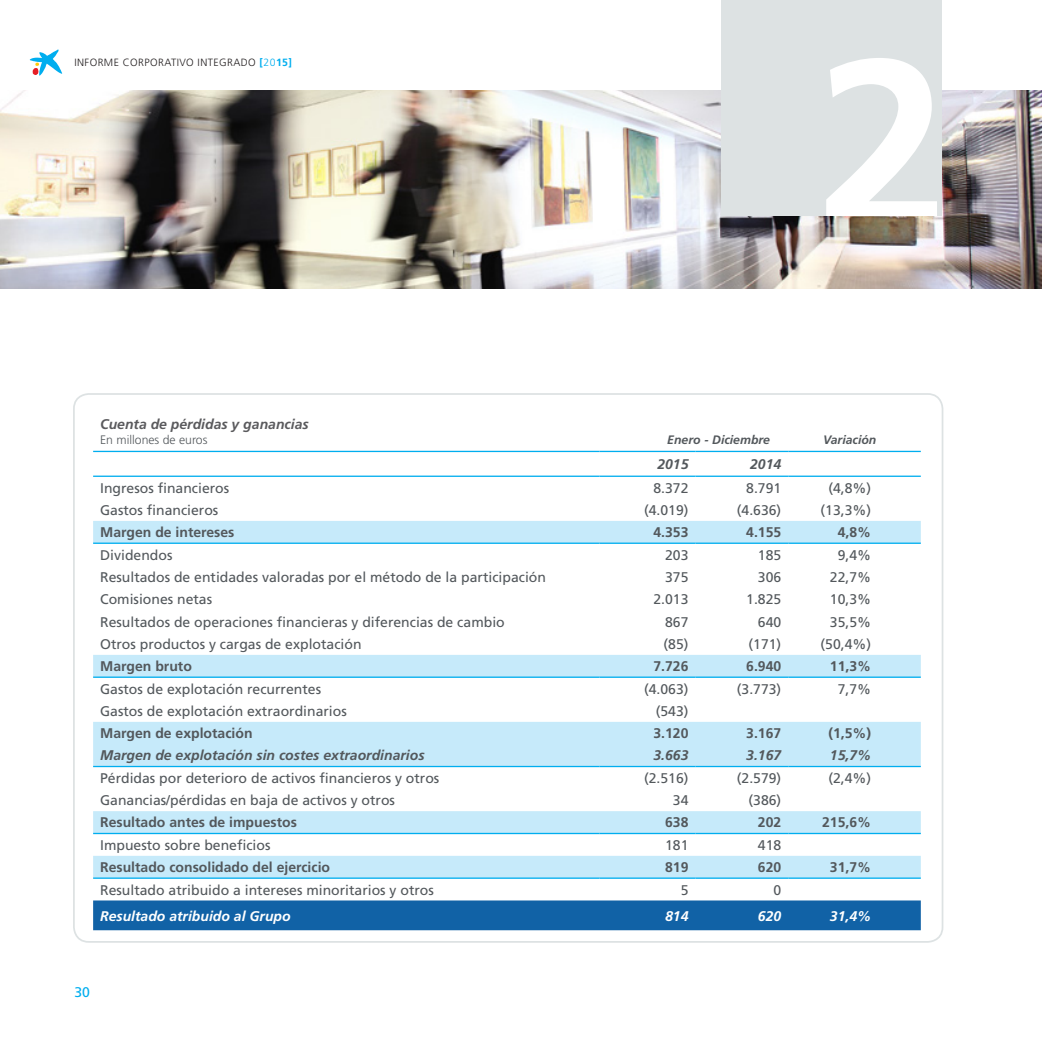
<style>
.page{position:relative;width:1042px;height:1042px;background:#fff}
.page>*{position:absolute;margin:0;border:0;box-sizing:border-box;transform-origin:0 0}
.t1{font:700 238.88px "Frutiger LT Std";color:#fff}
.Taula_medium{font:14px "Frutiger LT Std";color:#53585c}
.Taula_bold_cva{font:700 14px "Frutiger LT Std";color:#53585c}
.pag30_gris{font:700 14px "Frutiger LT Std";color:#53585c}
.Taula_bold_cva-2{font:italic 700 14px "Frutiger LT Std";color:#53585c}
.Taula_medium-2{font:700 14px "Frutiger LT Std";color:#53585c}
.Taula_light_blau{font:700 14px "Frutiger LT Std";color:#53585c}
.Títol_gràfics{font:italic 700 14px "Frutiger LT Std";color:#5a5a5d}
.Taula_bold_cva-3{font:italic 700 14px "Frutiger LT Std";color:#fff}
.pag30_gris-2{font:italic 700 14px "Frutiger LT Std";color:#53585c}
.Taula_medium-3{font:italic 700 14px "Frutiger LT Std";color:#fff}
.Taula_medium-4{font:italic 700 14px "Frutiger LT Std";color:#53585c}
.t2{font:14px "Frutiger LT Std";color:#00aeef}
.Taula_medium-5{font:italic 700 12.25px "Frutiger LT Std";color:#53585c}
.Titol_grafics{font:300 12.25px "Frutiger LT Std";color:#53585c}
.t3{font:300 10.5px "Frutiger LT Std";letter-spacing:.04em;color:#231f20}
.s1{font-weight:700;color:#00aeef}
.s2{color:#00aeef}
</style>
<div class="page">
<svg style="left:30px;top:50px;width:32px;height:26px"></svg>
<img style="left:0;top:90px;width:1042px;height:198px">
<div style="left:721px;top:0;width:221px;height:216px;background:#dde2e3"></div>
<svg style="left:93px;top:521px;width:828px;height:356px"></svg>
<div style="left:93px;top:900px;width:828px;height:30px;background:#1162a6"></div>
<hr style="left:93px;top:451px;width:506px;height:1px;background:#00aeef">
<hr style="left:599px;top:451px;width:96px;height:1px;background:#00aeef">
<hr style="left:695px;top:451px;width:93px;height:1px;background:#00aeef">
<hr style="left:788px;top:451px;width:133px;height:1px;background:#00aeef">
<hr style="left:93px;top:475px;width:506px;height:2px;background:#00aeef">
<hr style="left:599px;top:475px;width:96px;height:2px;background:#00aeef">
<hr style="left:695px;top:475px;width:93px;height:2px;background:#00aeef">
<hr style="left:788px;top:475px;width:133px;height:2px;background:#00aeef">
<hr style="left:93px;top:542px;width:506px;height:2px;background:#00aeef">
<hr style="left:599px;top:542px;width:96px;height:2px;background:#00aeef">
<hr style="left:695px;top:542px;width:93px;height:2px;background:#00aeef">
<hr style="left:788px;top:542px;width:133px;height:2px;background:#00aeef">
<hr style="left:93px;top:676px;width:506px;height:2px;background:#00aeef">
<hr style="left:599px;top:676px;width:96px;height:2px;background:#00aeef">
<hr style="left:695px;top:676px;width:93px;height:2px;background:#00aeef">
<hr style="left:788px;top:676px;width:133px;height:2px;background:#00aeef">
<hr style="left:93px;top:766px;width:506px;height:1px;background:#00aeef">
<hr style="left:599px;top:766px;width:96px;height:1px;background:#00aeef">
<hr style="left:695px;top:766px;width:93px;height:1px;background:#00aeef">
<hr style="left:788px;top:766px;width:133px;height:1px;background:#00aeef">
<hr style="left:93px;top:833px;width:506px;height:1px;background:#00aeef">
<hr style="left:599px;top:833px;width:96px;height:1px;background:#00aeef">
<hr style="left:695px;top:833px;width:93px;height:1px;background:#00aeef">
<hr style="left:788px;top:833px;width:133px;height:1px;background:#00aeef">
<hr style="left:93px;top:877px;width:506px;height:2px;background:#00aeef">
<hr style="left:599px;top:877px;width:96px;height:2px;background:#00aeef">
<hr style="left:695px;top:877px;width:93px;height:2px;background:#00aeef">
<hr style="left:788px;top:877px;width:133px;height:2px;background:#00aeef">
<p class="t3" style="left:74px;top:57px;width:219px">INFORME CORPORATIVO INTEGRADO <span class="s1">[</span><span class="s2">20</span><span class="s1">15]</span></p>
<p class="t1" style="left:816px;top:4px;width:134px">2</p>
<p class="Títol_gràfics" style="left:100px;top:415px;width:210px">Cuenta de pérdidas y ganancias</p>
<p class="Titol_grafics" style="left:100px;top:433px;width:109px">En millones de euros</p>
<p class="Taula_medium-5" style="left:667px;top:433px;width:104px">Enero - Diciembre</p>
<p class="Taula_medium-5" style="left:823px;top:433px;width:55px">Variación</p>
<p class="Taula_medium-4" style="left:657px;top:456px;width:33px">2015</p>
<p class="Taula_medium-4" style="left:750px;top:456px;width:33px">2014</p>
<p class="Taula_medium" style="left:100px;top:480px;width:131px">Ingresos financieros</p>
<p class="Taula_medium" style="left:653px;top:480px;width:37px">8.372</p>
<p class="Taula_medium" style="left:746px;top:480px;width:37px">8.791</p>
<p class="Taula_medium" style="left:828px;top:480px;width:44px">(4,8%)</p>
<p class="Taula_medium" style="left:100px;top:502px;width:120px">Gastos financieros</p>
<p class="Taula_medium" style="left:644px;top:502px;width:46px">(4.019)</p>
<p class="Taula_medium" style="left:737px;top:502px;width:46px">(4.636)</p>
<p class="Taula_medium" style="left:820px;top:502px;width:52px">(13,3%)</p>
<p class="Taula_light_blau" style="left:100px;top:524px;width:136px">Margen de intereses</p>
<p class="pag30_gris" style="left:653px;top:524px;width:37px">4.353</p>
<p class="pag30_gris" style="left:746px;top:524px;width:37px">4.155</p>
<p class="pag30_gris" style="left:838px;top:524px;width:35px">4,8%</p>
<p class="Taula_medium" style="left:100px;top:547px;width:74px">Dividendos</p>
<p class="Taula_medium" style="left:665px;top:547px;width:25px">203</p>
<p class="Taula_medium" style="left:758px;top:547px;width:25px">185</p>
<p class="Taula_medium" style="left:838px;top:547px;width:35px">9,4%</p>
<p class="Taula_medium" style="left:100px;top:569px;width:447px">Resultados de entidades valoradas por el método de la participación</p>
<p class="Taula_medium" style="left:665px;top:569px;width:25px">375</p>
<p class="Taula_medium" style="left:758px;top:569px;width:25px">306</p>
<p class="Taula_medium" style="left:830px;top:569px;width:43px">22,7%</p>
<p class="Taula_medium" style="left:100px;top:591px;width:114px">Comisiones netas</p>
<p class="Taula_medium" style="left:653px;top:591px;width:37px">2.013</p>
<p class="Taula_medium" style="left:746px;top:591px;width:37px">1.825</p>
<p class="Taula_medium" style="left:830px;top:591px;width:43px">10,3%</p>
<p class="Taula_medium" style="left:100px;top:613px;width:406px">Resultados de operaciones financieras y diferencias de cambio</p>
<p class="Taula_medium" style="left:665px;top:613px;width:25px">867</p>
<p class="Taula_medium" style="left:758px;top:613px;width:25px">640</p>
<p class="Taula_medium" style="left:830px;top:613px;width:43px">35,5%</p>
<p class="Taula_medium" style="left:100px;top:636px;width:263px">Otros productos y cargas de explotación</p>
<p class="Taula_medium" style="left:663px;top:636px;width:26px">(85)</p>
<p class="Taula_medium" style="left:748px;top:636px;width:34px">(171)</p>
<p class="Taula_medium" style="left:820px;top:636px;width:52px">(50,4%)</p>
<p class="Taula_light_blau" style="left:100px;top:658px;width:93px">Margen bruto</p>
<p class="pag30_gris" style="left:653px;top:658px;width:37px">7.726</p>
<p class="pag30_gris" style="left:746px;top:658px;width:37px">6.940</p>
<p class="pag30_gris" style="left:830px;top:658px;width:43px">11,3%</p>
<p class="Taula_medium" style="left:100px;top:681px;width:222px">Gastos de explotación recurrentes</p>
<p class="Taula_medium" style="left:644px;top:681px;width:46px">(4.063)</p>
<p class="Taula_medium" style="left:737px;top:681px;width:46px">(3.773)</p>
<p class="Taula_medium" style="left:838px;top:681px;width:35px">7,7%</p>
<p class="Taula_medium" style="left:100px;top:703px;width:248px">Gastos de explotación extraordinarios</p>
<p class="Taula_medium" style="left:656px;top:703px;width:34px">(543)</p>
<p class="Taula_medium-2" style="left:100px;top:725px;width:154px">Margen de explotación</p>
<p class="Taula_medium-2" style="left:653px;top:725px;width:37px">3.120</p>
<p class="Taula_medium-2" style="left:746px;top:725px;width:37px">3.167</p>
<p class="Taula_medium-2" style="left:828px;top:725px;width:44px">(1,5%)</p>
<p class="Taula_bold_cva-2" style="left:100px;top:747px;width:326px">Margen de explotación sin costes extraordinarios</p>
<p class="pag30_gris-2" style="left:653px;top:747px;width:37px">3.663</p>
<p class="pag30_gris-2" style="left:746px;top:747px;width:37px">3.167</p>
<p class="pag30_gris-2" style="left:830px;top:747px;width:43px">15,7%</p>
<p class="Taula_medium" style="left:100px;top:770px;width:341px">Pérdidas por deterioro de activos financieros y otros</p>
<p class="Taula_medium" style="left:644px;top:770px;width:46px">(2.516)</p>
<p class="Taula_medium" style="left:737px;top:770px;width:46px">(2.579)</p>
<p class="Taula_medium" style="left:828px;top:770px;width:44px">(2,4%)</p>
<p class="Taula_medium" style="left:100px;top:792px;width:296px">Ganancias/pérdidas en baja de activos y otros</p>
<p class="Taula_medium" style="left:673px;top:792px;width:17px">34</p>
<p class="Taula_medium" style="left:748px;top:792px;width:34px">(386)</p>
<p class="Taula_bold_cva" style="left:100px;top:814px;width:198px">Resultado antes de impuestos</p>
<p class="pag30_gris" style="left:665px;top:814px;width:25px">638</p>
<p class="pag30_gris" style="left:758px;top:814px;width:25px">202</p>
<p class="pag30_gris" style="left:822px;top:814px;width:51px">215,6%</p>
<p class="Taula_medium" style="left:100px;top:837px;width:172px">Impuesto sobre beneficios</p>
<p class="Taula_medium" style="left:665px;top:837px;width:25px">181</p>
<p class="Taula_medium" style="left:758px;top:837px;width:25px">418</p>
<p class="Taula_bold_cva" style="left:100px;top:859px;width:231px">Resultado consolidado del ejercicio</p>
<p class="pag30_gris" style="left:665px;top:859px;width:25px">819</p>
<p class="pag30_gris" style="left:758px;top:859px;width:25px">620</p>
<p class="pag30_gris" style="left:830px;top:859px;width:43px">31,7%</p>
<p class="Taula_medium" style="left:100px;top:882px;width:335px">Resultado atribuido a intereses minoritarios y otros</p>
<p class="Taula_medium" style="left:681px;top:882px;width:9px">5</p>
<p class="Taula_medium" style="left:773px;top:882px;width:9px">0</p>
<p class="Taula_bold_cva-3" style="left:100px;top:907px;width:192px">Resultado atribuido al Grupo</p>
<p class="Taula_medium-3" style="left:665px;top:907px;width:25px">814</p>
<p class="Taula_medium-3" style="left:758px;top:907px;width:25px">620</p>
<p class="Taula_medium-3" style="left:830px;top:907px;width:43px">31,4%</p>
<p class="t2" style="left:74px;top:983px;width:17px">30</p>
</div>
